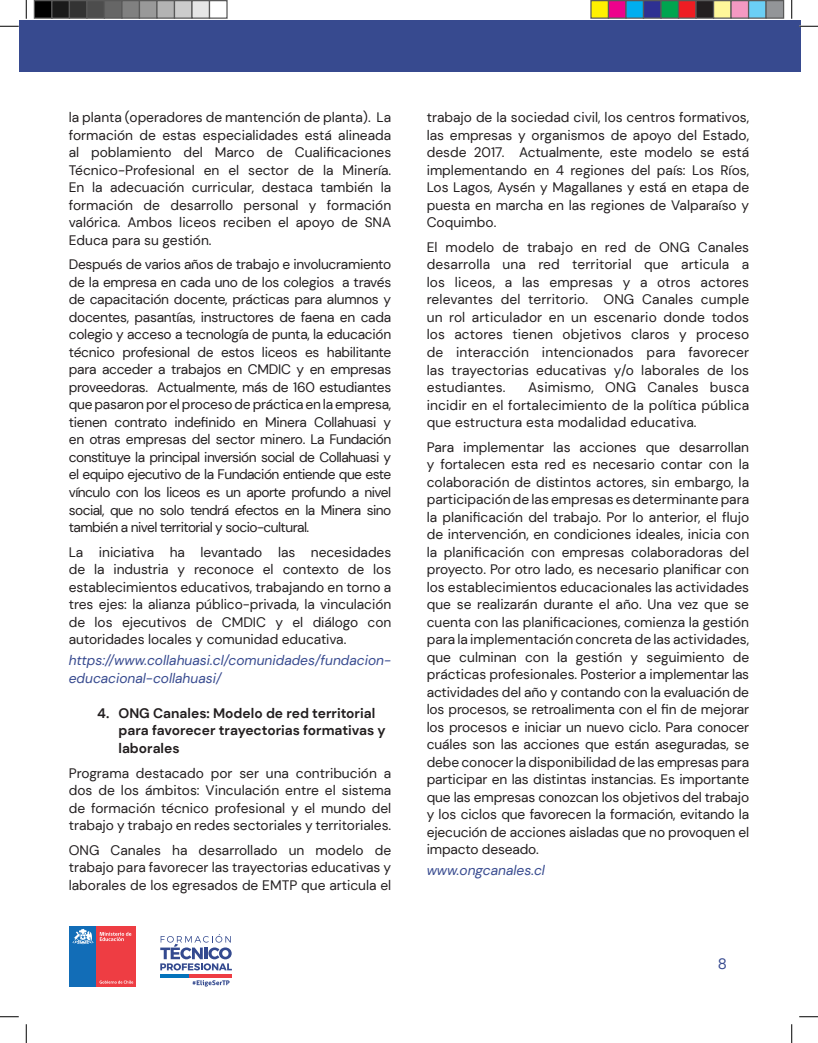
<style>
.page{position:relative;width:818px;height:1043px;background:#fff}
.page>*{position:absolute;margin:0;border:0;box-sizing:border-box;transform-origin:0 0}
.t1{font:15px "DM Sans";color:#374a8f}
.t2{font:13.75px/17.5px "DM Sans";color:#231f20;text-align:justify}
.t3{font:italic 13.75px/17.5px "DM Sans";color:#374a8f}
.t4{font:700 13.75px/17.5px "DM Sans";color:#231f20}
</style>
<div class="page">
<div style="left:19px;top:20px;width:781px;height:51px;background:#374a8f"></div>
<div style="left:69px;top:925px;width:28px;height:61px;background:#126db7"></div>
<div style="left:97px;top:925px;width:39px;height:61px;background:#ee3d43"></div>
<svg style="left:100px;top:980px;width:33px;height:3px"></svg>
<svg style="left:72px;top:929px;width:22px;height:15px"></svg>
<svg style="left:100px;top:932px;width:31px;height:9px"></svg>
<svg style="left:160px;top:934px;width:72px;height:36px"></svg>
<hr style="left:160px;top:974px;width:30px;height:4px;background:#0473bb">
<hr style="left:190px;top:974px;width:42px;height:4px;background:#ee3d43">
<svg style="left:193px;top:980px;width:36px;height:6px"></svg>
<svg style="left:0;top:25px;width:19px;height:2px"></svg>
<svg style="left:799px;top:25px;width:19px;height:2px"></svg>
<svg style="left:0;top:1016px;width:19px;height:1px"></svg>
<svg style="left:799px;top:1016px;width:19px;height:1px"></svg>
<svg style="left:25px;top:0;width:2px;height:19px"></svg>
<svg style="left:25px;top:1024px;width:2px;height:18px"></svg>
<svg style="left:791px;top:0;width:1px;height:19px"></svg>
<svg style="left:791px;top:1024px;width:1px;height:18px"></svg>
<div style="left:34px;top:1px;width:18px;height:17px;background:#000"></div>
<div style="left:34px;top:0;width:18px;height:19px;border:1px solid #595959"></div>
<div style="left:52px;top:1px;width:17px;height:17px;background:#1a1a1a"></div>
<div style="left:51px;top:0;width:19px;height:19px;border:1px solid #595959"></div>
<div style="left:69px;top:1px;width:18px;height:17px;background:#333"></div>
<div style="left:69px;top:0;width:19px;height:19px;border:1px solid #595959"></div>
<div style="left:87px;top:1px;width:17px;height:17px;background:#4d4d4d"></div>
<div style="left:86px;top:0;width:19px;height:19px;border:1px solid #595959"></div>
<div style="left:104px;top:1px;width:18px;height:17px;background:#666"></div>
<div style="left:104px;top:0;width:18px;height:19px;border:1px solid #595959"></div>
<div style="left:122px;top:1px;width:17px;height:17px;background:#808080"></div>
<div style="left:121px;top:0;width:19px;height:19px;border:1px solid #595959"></div>
<div style="left:139px;top:1px;width:18px;height:17px;background:#999"></div>
<div style="left:139px;top:0;width:19px;height:19px;border:1px solid #595959"></div>
<div style="left:157px;top:1px;width:17px;height:17px;background:#b3b3b3"></div>
<div style="left:156px;top:0;width:19px;height:19px;border:1px solid #595959"></div>
<div style="left:174px;top:1px;width:18px;height:17px;background:#ccc"></div>
<div style="left:174px;top:0;width:18px;height:19px;border:1px solid #595959"></div>
<div style="left:192px;top:1px;width:17px;height:17px;background:#e6e6e6"></div>
<div style="left:191px;top:0;width:19px;height:19px;border:1px solid #595959"></div>
<div style="left:209px;top:0;width:19px;height:19px;border:1px solid #595959"></div>
<div style="left:591px;top:1px;width:17px;height:17px;background:#fff101"></div>
<div style="left:590px;top:0;width:19px;height:19px;border:1px solid #595959"></div>
<div style="left:608px;top:1px;width:18px;height:17px;background:#ed028c"></div>
<div style="left:608px;top:0;width:18px;height:19px;border:1px solid #595959"></div>
<div style="left:626px;top:1px;width:17px;height:17px;background:#00aeef"></div>
<div style="left:625px;top:0;width:19px;height:19px;border:1px solid #595959"></div>
<div style="left:643px;top:1px;width:18px;height:17px;background:#2e3092"></div>
<div style="left:642px;top:0;width:19px;height:19px;border:1px solid #595959"></div>
<div style="left:661px;top:1px;width:17px;height:17px;background:#00a54f"></div>
<div style="left:660px;top:0;width:19px;height:19px;border:1px solid #595959"></div>
<div style="left:678px;top:1px;width:18px;height:17px;background:#ee1d23"></div>
<div style="left:678px;top:0;width:18px;height:19px;border:1px solid #595959"></div>
<div style="left:696px;top:1px;width:17px;height:17px;background:#231f20"></div>
<div style="left:695px;top:0;width:19px;height:19px;border:1px solid #595959"></div>
<div style="left:713px;top:1px;width:18px;height:17px;background:#fff79a"></div>
<div style="left:712px;top:0;width:19px;height:19px;border:1px solid #595959"></div>
<div style="left:731px;top:1px;width:17px;height:17px;background:#f499c2"></div>
<div style="left:730px;top:0;width:19px;height:19px;border:1px solid #595959"></div>
<div style="left:748px;top:1px;width:18px;height:17px;background:#6bcff6"></div>
<div style="left:748px;top:0;width:18px;height:19px;border:1px solid #595959"></div>
<div style="left:766px;top:1px;width:17px;height:17px;background:#939598"></div>
<div style="left:765px;top:0;width:19px;height:19px;border:1px solid #595959"></div>
<p class="t2" style="left:69px;top:108px;width:324px">la planta (operadores de mantención de planta). La formación de estas especialidades está alineada al poblamiento del Marco de Cualificaciones Técnico-Profesional en el sector de la Minería.<br>En la adecuación curricular, destaca también la formación de desarrollo personal y formación valórica. Ambos liceos reciben el apoyo de SNA Educa para su gestión.</p>
<p class="t2" style="left:69px;top:256px;width:324px">Después de varios años de trabajo e involucramiento de la empresa en cada uno de los colegios a través de capacitación docente, prácticas para alumnos y docentes, pasantías, instructores de faena en cada colegio y acceso a tecnología de punta, la educación técnico profesional de estos liceos es habilitante para acceder a trabajos en CMDIC y en empresas proveedoras. Actualmente, más de 160 estudiantes que pasaron por el proceso de práctica en la empresa, tienen contrato indefinido en Minera Collahuasi y en otras empresas del sector minero. La Fundación constituye la principal inversión social de Collahuasi y el equipo ejecutivo de la Fundación entiende que este vínculo con los liceos es un aporte profundo a nivel social, que no solo tendrá efectos en la Minera sino también a nivel territorial y socio-cultural.</p>
<p class="t2" style="left:69px;top:543px;width:324px">La iniciativa ha levantado las necesidades de la industria y reconoce el contexto de los establecimientos educativos, trabajando en torno a tres ejes: la alianza público-privada, la vinculación de los ejecutivos de CMDIC y el diálogo con autoridades locales y comunidad educativa.</p>
<p class="t3" style="left:69px;top:651px;width:324px">https://www.collahuasi.cl/comunidades/fundacion&shy;educacional-collahuasi/</p>
<p class="t4" style="left:118px;top:704px;width:269px;text-indent:-21px">4. ONG Canales: Modelo de red territorial para favorecer trayectorias formativas y laborales</p>
<p class="t2" style="left:69px;top:764px;width:324px">Programa destacado por ser una contribución a dos de los ámbitos: Vinculación entre el sistema de formación técnico profesional y el mundo del trabajo y trabajo en redes sectoriales y territoriales.</p>
<p class="t2" style="left:69px;top:841px;width:324px">ONG Canales ha desarrollado un modelo de trabajo para favorecer las trayectorias educativas y laborales de los egresados de EMTP que articula el</p>
<p class="t2" style="left:426px;top:109px;width:324px">trabajo de la sociedad civil, los centros formativos, las empresas y organismos de apoyo del Estado, desde 2017. Actualmente, este modelo se está implementando en 4 regiones del país: Los Ríos, Los Lagos, Aysén y Magallanes y está en etapa de puesta en marcha en las regiones de Valparaíso y Coquimbo.</p>
<p class="t2" style="left:426px;top:238px;width:324px">El modelo de trabajo en red de ONG Canales desarrolla una red territorial que articula a los liceos, a las empresas y a otros actores relevantes del territorio. ONG Canales cumple un rol articulador en un escenario donde todos los actores tienen objetivos claros y proceso de interacción intencionados para favorecer las trayectorias educativas y/o laborales de los estudiantes.</p>
<p class="t2" style="left:426px;top:378px;width:324px;text-indent:101px">Asimismo, ONG Canales busca incidir en el fortalecimiento de la política pública que estructura esta modalidad educativa.</p>
<p class="t2" style="left:426px;top:438px;width:324px">Para implementar las acciones que desarrollan y fortalecen esta red es necesario contar con la colaboración de distintos actores, sin embargo, la participación de las empresas es determinante para la planificación del trabajo. Por lo anterior, el flujo de intervención, en condiciones ideales, inicia con la planificación con empresas colaboradoras del proyecto. Por otro lado, es necesario planificar con los establecimientos educacionales las actividades que se realizarán durante el año. Una vez que se cuenta con las planificaciones, comienza la gestión para la implementación concreta de las actividades, que culminan con la gestión y seguimiento de prácticas profesionales. Posterior a implementar las actividades del año y contando con la evaluación de los procesos, se retroalimenta con el fin de mejorar los procesos e iniciar un nuevo ciclo. Para conocer cuáles son las acciones que están aseguradas, se debe conocer la disponibilidad de las empresas para participar en las distintas instancias. Es importante que las empresas conozcan los objetivos del trabajo y los ciclos que favorecen la formación, evitando la ejecución de acciones aisladas que no provoquen el impacto deseado.</p>
<p class="t3" style="left:426px;top:861px;width:120px">www.ongcanales.cl</p>
<p class="t1" style="left:717px;top:954px;width:11px">8</p>
</div>
